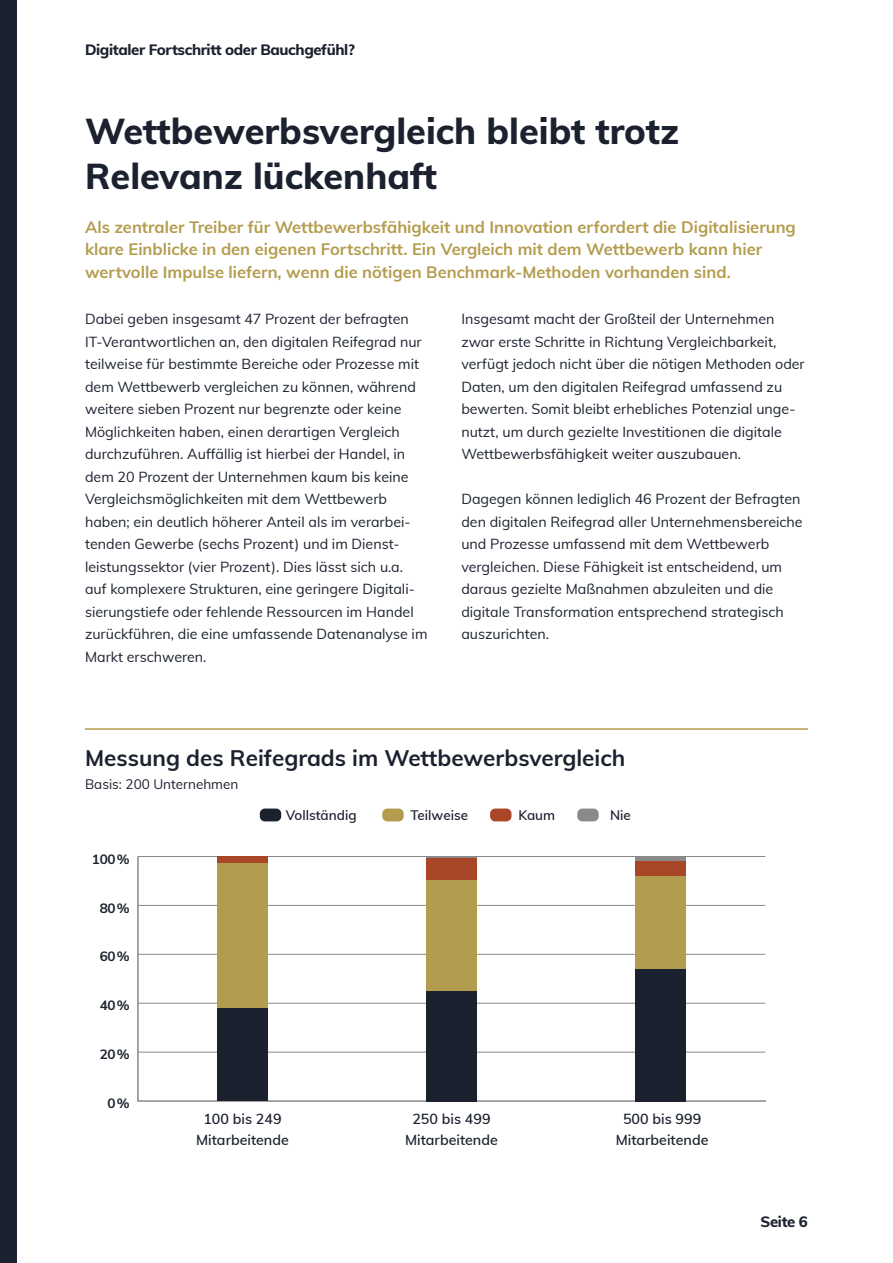
<style>
.page{position:relative;width:893px;height:1263px;background:#fff}
.page>*{position:absolute;margin:0;border:0;box-sizing:border-box;transform-origin:0 0}
.t1{font:800 36px/45px "Muli";color:#1b212e}
.t2{font:700 22.5px "Muli";color:#1b212e}
.LT_Highlight{font:700 16.5px/22.5px "Muli";color:#b39c4d}
.t3{font:800 15px "Muli";letter-spacing:-.025em;color:#1b212e}
.Lauftext_Q{font:14.25px/22.5px "Muli";color:#1b212e}
.t4{font:600 14.25px/21px "Muli";color:#1b212e;text-align:center}
.t5{font:600 13.5px "Muli";color:#1b212e}
.t6{font:13.5px "Muli";color:#1b212e}
.t7{font:700 13.5px "Muli";letter-spacing:-.02em;color:#1b212e}
</style>
<div class="page">
<hr style="left:85px;top:728px;width:723px;height:2px;background:#b29b4c">
<hr style="left:137px;top:856px;width:2px;height:245px;background:#898989">
<hr style="left:138px;top:1100px;width:627px;height:2px;background:#898989">
<hr style="left:138px;top:1052px;width:627px;height:1px;background:#898989">
<hr style="left:138px;top:1003px;width:627px;height:1px;background:#898989">
<hr style="left:138px;top:954px;width:627px;height:1px;background:#898989">
<hr style="left:138px;top:905px;width:627px;height:1px;background:#898989">
<hr style="left:138px;top:856px;width:627px;height:1px;background:#898989">
<hr style="left:427px;top:856px;width:50px;height:3px;background:#8a8a8a">
<div style="left:636px;top:856px;width:50px;height:5px;background:#8a8a8a"></div>
<div style="left:217px;top:856px;width:51px;height:8px;background:#aa4628"></div>
<div style="left:427px;top:859px;width:50px;height:22px;background:#aa4628"></div>
<div style="left:636px;top:861px;width:50px;height:15px;background:#aa4628"></div>
<div style="left:217px;top:864px;width:51px;height:144px;background:#b39c4d"></div>
<div style="left:427px;top:881px;width:50px;height:110px;background:#b39c4d"></div>
<div style="left:636px;top:876px;width:50px;height:93px;background:#b39c4d"></div>
<div style="left:217px;top:1008px;width:51px;height:93px;background:#1b212e"></div>
<div style="left:427px;top:991px;width:50px;height:110px;background:#1b212e"></div>
<div style="left:636px;top:969px;width:50px;height:132px;background:#1b212e"></div>
<div style="left:260px;top:808px;width:21px;height:13px;background:#1b212e;border-radius:5px"></div>
<div style="left:382px;top:808px;width:22px;height:13px;background:#b39c4d;border-radius:5px"></div>
<div style="left:490px;top:808px;width:21px;height:13px;background:#aa4628;border-radius:5px"></div>
<div style="left:577px;top:808px;width:22px;height:13px;background:#8a8a8a;border-radius:5px"></div>
<div style="left:0;top:0;width:17px;height:1263px;background:#1b212e"></div>
<p class="t3" style="left:85px;top:39px;width:271px">Digitaler Fortschritt oder Bauchgefühl?</p>
<h1 class="t1" style="left:85px;top:107px;width:596px">Wettbewerbsvergleich bleibt trotz<br>Relevanz lückenhaft</h1>
<p class="LT_Highlight" style="left:85px;top:215px;width:712px">Als zentraler Treiber für Wettbewerbsfähigkeit und Innovation erfordert die Digitalisierung klare Einblicke in den eigenen Fortschritt. Ein Vergleich mit dem Wettbewerb kann hier wertvolle Impulse liefern, wenn die nötigen Benchmark-Methoden vorhanden sind.</p>
<p class="Lauftext_Q" style="left:85px;top:307px;width:344px">Dabei geben insgesamt 47 Prozent der befragten IT-Verantwortlichen an, den digitalen Reifegrad nur teilweise für bestimmte Bereiche oder Prozesse mit dem Wettbewerb vergleichen zu können, während weitere sieben Prozent nur begrenzte oder keine Möglichkeiten haben, einen derartigen Vergleich durchzuführen. Auffällig ist hierbei der Handel, in dem 20 Prozent der Unternehmen kaum bis keine Vergleichsmöglichkeiten mit dem Wettbewerb haben; ein deutlich höherer Anteil als im verarbei&shy;tenden Gewerbe (sechs Prozent) und im Dienst&shy;leistungssektor (vier Prozent). Dies lässt sich u.a. auf komplexere Strukturen, eine geringere Digitali&shy;sierungstiefe oder fehlende Ressourcen im Handel zurückführen, die eine umfassende Datenanalyse im Markt erschweren.</p>
<p class="Lauftext_Q" style="left:461px;top:307px;width:345px">Insgesamt macht der Großteil der Unternehmen zwar erste Schritte in Richtung Vergleichbarkeit, verfügt jedoch nicht über die nötigen Methoden oder Daten, um den digitalen Reifegrad umfassend zu bewerten. Somit bleibt erhebliches Potenzial unge&shy;nutzt, um durch gezielte Investitionen die digitale Wettbewerbsfähigkeit weiter auszubauen.</p>
<p class="Lauftext_Q" style="left:461px;top:487px;width:343px">Dagegen können lediglich 46 Prozent der Befragten den digitalen Reifegrad aller Unternehmensbereiche und Prozesse umfassend mit dem Wettbewerb vergleichen. Diese Fähigkeit ist entscheidend, um daraus gezielte Maßnahmen abzuleiten und die digitale Transformation entsprechend strategisch auszurichten.</p>
<p class="t2" style="left:85px;top:741px;width:542px">Messung des Reifegrads im Wettbewerbsvergleich</p>
<p class="t6" style="left:85px;top:774px;width:155px">Basis: 200 Unternehmen</p>
<p class="t7" style="left:92px;top:849px;width:39px">100 %</p>
<p class="t7" style="left:100px;top:898px;width:31px">80 %</p>
<p class="t7" style="left:100px;top:947px;width:31px">60 %</p>
<p class="t7" style="left:100px;top:995px;width:31px">40 %</p>
<p class="t7" style="left:100px;top:1044px;width:31px">20 %</p>
<p class="t7" style="left:108px;top:1093px;width:24px">0 %</p>
<p class="t5" style="left:286px;top:805px;width:72px">Vollständig</p>
<p class="t5" style="left:410px;top:805px;width:59px">Teilweise</p>
<p class="t5" style="left:518px;top:805px;width:38px">Kaum</p>
<p class="t5" style="left:610px;top:805px;width:22px">Nie</p>
<p class="t4" style="left:196px;top:1107px;width:94px">100 bis 249<br>Mitarbeitende</p>
<p class="t4" style="left:405px;top:1107px;width:94px">250 bis 499<br>Mitarbeitende</p>
<p class="t4" style="left:616px;top:1107px;width:94px">500 bis 999<br>Mitarbeitende</p>
<p class="t3" style="left:761px;top:1211px;width:49px">Seite 6</p>
</div>
